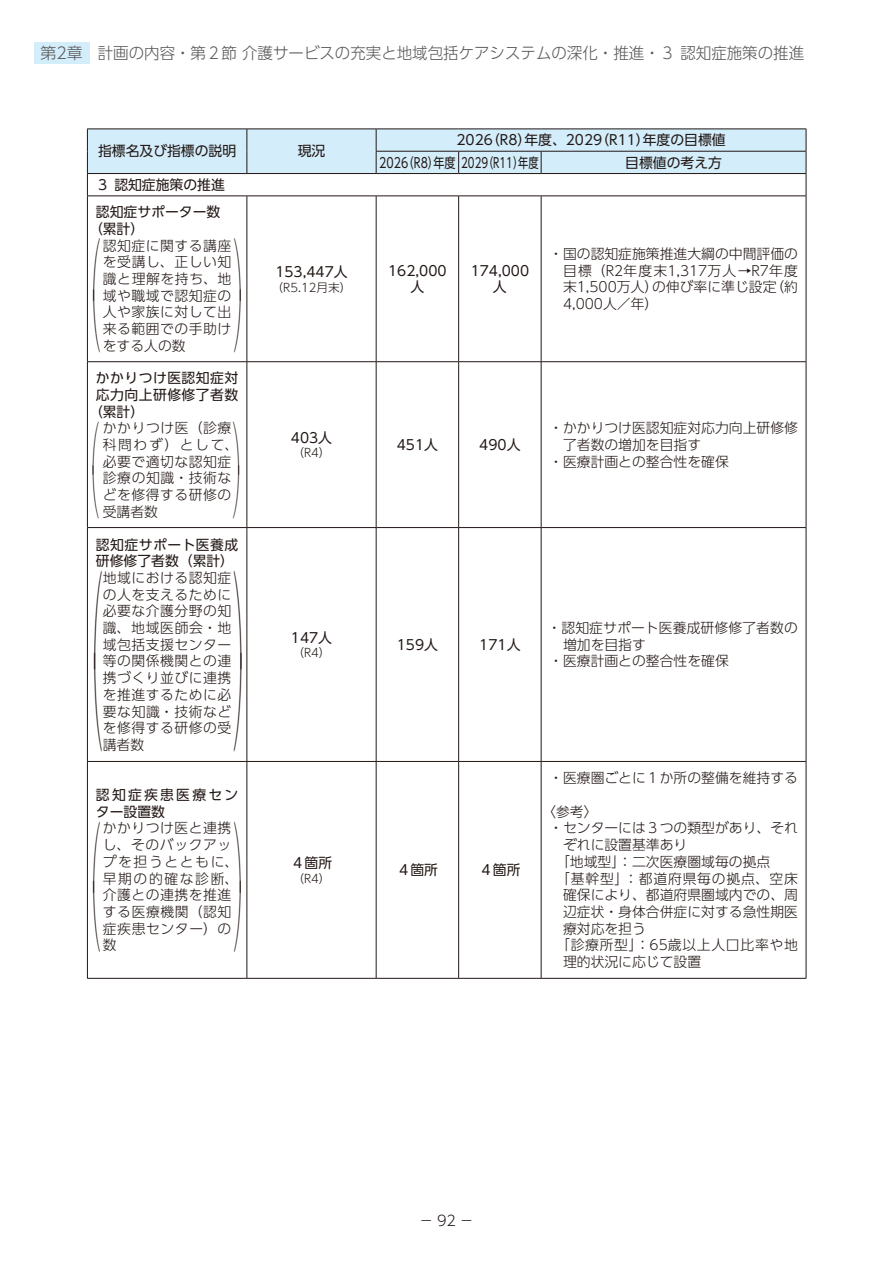
<style>
.page{position:relative;width:893px;height:1263px;background:#fff}
.page>*{position:absolute;margin:0;border:0;box-sizing:border-box;transform-origin:0 0}
.t1{font:102.45px "Koz Min Pro";color:#221815;scale:.15 1}
.t2{font:73.95px "Koz Min Pro";color:#221815;scale:.18 1}
.t3{font:65.25px "Koz Min Pro";color:#221815;scale:.2 1}
.t4{font:55.35px "Koz Min Pro";color:#221815;scale:.22 1}
.t5{font:300 15.9px "UD Shin Go Pro";color:#595757}
.t6{font:300 14.4px "UD Shin Go Pro";color:#221815}
.t7{font:300 13.8px/16.6px "UD Shin Go Pro";letter-spacing:.005em;color:#221815;text-align:justify}
.t8{font:13.8px/16.6px "UD Shin Go Pro";color:#221815;text-align:center}
.t9{font:300 13.8px/16.6px "UD Shin Go Pro";letter-spacing:.045em;color:#221815}
.t10{font:300 13.8px/16.6px "UD Shin Go Pro";letter-spacing:.04em;color:#221815}
.t11{font:13.8px/16.6px "UD Shin Go Pro";letter-spacing:.035em;color:#221815}
.t12{font:13.8px "UD Shin Go Pro";color:#221815;scale:.8 1}
.t13{font:13.8px/16.6px "UD Shin Go Pro";letter-spacing:.165em;color:#221815}
.t14{font:300 13.8px "UD Shin Go Pro";letter-spacing:.06em;color:#221815}
.t15{font:300 13.8px "UD Shin Go Pro";letter-spacing:.05em;color:#221815}
.t16{font:13.8px "UD Shin Go Pro";color:#221815;scale:.74 1}
.t17{font:300 11.7px "UD Shin Go Pro";color:#221815}
</style>
<div class="page">
<svg style="left:87px;top:129px;width:720px;height:67px"></svg>
<hr style="left:87px;top:196px;width:160px;height:1px;background:#221815">
<hr style="left:87px;top:196px;width:1px;height:165px;background:#221815">
<hr style="left:247px;top:196px;width:129px;height:1px;background:#221815">
<hr style="left:247px;top:196px;width:1px;height:165px;background:#221815">
<hr style="left:376px;top:196px;width:83px;height:1px;background:#221815">
<hr style="left:376px;top:196px;width:1px;height:165px;background:#221815">
<hr style="left:459px;top:196px;width:82px;height:1px;background:#221815">
<hr style="left:458px;top:196px;width:1px;height:165px;background:#221815">
<hr style="left:541px;top:196px;width:265px;height:1px;background:#221815">
<hr style="left:541px;top:196px;width:1px;height:165px;background:#221815">
<hr style="left:806px;top:196px;width:1px;height:165px;background:#221815">
<hr style="left:87px;top:361px;width:160px;height:1px;background:#221815">
<hr style="left:87px;top:362px;width:1px;height:165px;background:#221815">
<hr style="left:247px;top:361px;width:129px;height:1px;background:#221815">
<hr style="left:247px;top:362px;width:1px;height:165px;background:#221815">
<hr style="left:376px;top:361px;width:83px;height:1px;background:#221815">
<hr style="left:376px;top:362px;width:1px;height:165px;background:#221815">
<hr style="left:459px;top:361px;width:82px;height:1px;background:#221815">
<hr style="left:458px;top:362px;width:1px;height:165px;background:#221815">
<hr style="left:541px;top:361px;width:265px;height:1px;background:#221815">
<hr style="left:541px;top:362px;width:1px;height:165px;background:#221815">
<hr style="left:806px;top:362px;width:1px;height:165px;background:#221815">
<hr style="left:87px;top:527px;width:160px;height:1px;background:#221815">
<hr style="left:87px;top:528px;width:1px;height:233px;background:#221815">
<hr style="left:247px;top:527px;width:129px;height:1px;background:#221815">
<hr style="left:247px;top:528px;width:1px;height:233px;background:#221815">
<hr style="left:376px;top:527px;width:83px;height:1px;background:#221815">
<hr style="left:376px;top:528px;width:1px;height:233px;background:#221815">
<hr style="left:459px;top:527px;width:82px;height:1px;background:#221815">
<hr style="left:458px;top:528px;width:1px;height:233px;background:#221815">
<hr style="left:541px;top:527px;width:265px;height:1px;background:#221815">
<hr style="left:541px;top:528px;width:1px;height:233px;background:#221815">
<hr style="left:806px;top:528px;width:1px;height:233px;background:#221815">
<hr style="left:87px;top:761px;width:160px;height:1px;background:#221815">
<hr style="left:87px;top:762px;width:1px;height:216px;background:#221815">
<hr style="left:247px;top:761px;width:129px;height:1px;background:#221815">
<hr style="left:247px;top:762px;width:1px;height:216px;background:#221815">
<hr style="left:376px;top:761px;width:83px;height:1px;background:#221815">
<hr style="left:376px;top:762px;width:1px;height:216px;background:#221815">
<hr style="left:459px;top:761px;width:82px;height:1px;background:#221815">
<hr style="left:458px;top:762px;width:1px;height:216px;background:#221815">
<hr style="left:541px;top:761px;width:265px;height:1px;background:#221815">
<hr style="left:541px;top:762px;width:1px;height:216px;background:#221815">
<hr style="left:806px;top:762px;width:1px;height:216px;background:#221815">
<hr style="left:87px;top:978px;width:160px;height:1px;background:#221815">
<hr style="left:247px;top:978px;width:129px;height:1px;background:#221815">
<hr style="left:376px;top:978px;width:83px;height:1px;background:#221815">
<hr style="left:459px;top:978px;width:82px;height:1px;background:#221815">
<hr style="left:541px;top:978px;width:265px;height:1px;background:#221815">
<div style="left:34px;top:43px;width:55px;height:21px;background:#d3edfb"></div>
<p class="t5" style="left:40px;top:40px;width:44px">第2章</p>
<p class="t5" style="left:98px;top:40px;width:708px">計画の内容・第２節介護サービスの充実と地域包括ケアシステムの深化・推進・３認知症施策の推進</p>
<p class="t8" style="left:98px;top:142px;width:140px">指標名及び指標の説明</p>
<p class="t8" style="left:96px;top:171px;width:130px;line-height:27.3px;text-align:left">３認知症施策の推進認知症サポーター数</p>
<p class="t8" style="left:89px;top:220px;width:57px">（累計(</p>
<p class="t7" style="left:103px;top:237px;width:130px">認知症に関する講座を受講し、正しい知識と理解を持ち、地域や職域で認知症の人や家族に対して出来る範囲での手助けをする人の数</p>
<h3 class="t3" style="left:87px;top:223px;width:67px">⎛</h3>
<h3 class="t3" style="left:234px;top:223px;width:67px">⎞</h3>
<h3 class="t3" style="left:87px;top:277px;width:67px">⎝</h3>
<h3 class="t3" style="left:234px;top:277px;width:67px">⎠</h3>
<p class="t8" style="left:298px;top:142px;width:29px">現況</p>
<p class="t8" style="left:275px;top:263px;width:74px">153,447人</p>
<p class="t17" style="left:271px;top:278px;width:82px">（R5.12月末(</p>
<p class="t11" style="left:96px;top:369px;width:144px">かかりつけ医認知症対</p>
<p class="t11" style="left:96px;top:386px;width:144px">応力向上研修修了者数</p>
<p class="t8" style="left:89px;top:403px;width:57px">（累計(</p>
<p class="t10" style="left:103px;top:419px;width:137px">かかりつけ医（診療科問わず）として、必要で適切な認知症診療の知識・技術などを修得する研修の受講者数</p>
<p class="t8" style="left:291px;top:429px;width:43px">403人</p>
<h3 class="t4" style="left:87px;top:408px;width:56px">⎛</h3>
<h3 class="t4" style="left:233px;top:408px;width:56px">⎞</h3>
<p class="t17" style="left:292px;top:443px;width:40px">（R4）</p>
<h3 class="t4" style="left:87px;top:454px;width:56px">⎝</h3>
<h3 class="t4" style="left:233px;top:454px;width:56px">⎠</h3>
<p class="t11" style="left:96px;top:536px;width:144px">認知症サポート医養成研修修了者数（累計(</p>
<p class="t7" style="left:103px;top:569px;width:130px">地域における認知症の人を支えるために必要な介護分野の知識、地域医師会・地域包括支援センター等の関係機関との連携づくり並びに連携を推進するために必要な知識・技術などを修得する研修の受講者数</p>
<h1 class="t1" style="left:87px;top:547px;width:103px">⎛</h1>
<h1 class="t1" style="left:234px;top:547px;width:103px">⎞</h1>
<h1 class="t1" style="left:87px;top:633px;width:103px">⎝</h1>
<h1 class="t1" style="left:234px;top:633px;width:103px">⎠</h1>
<p class="t13" style="left:96px;top:786px;width:144px">認知症疾患医療センター設置数</p>
<p class="t9" style="left:103px;top:819px;width:137px">かかりつけ医と連携し、そのバックアップを担うとともに、早期の的確な診断、介護との連携を推進する医療機関（認知症疾患センター）の数</p>
<h2 class="t2" style="left:87px;top:805px;width:75px">⎛</h2>
<h2 class="t2" style="left:234px;top:805px;width:75px">⎞</h2>
<h2 class="t2" style="left:87px;top:866px;width:75px">⎝</h2>
<h2 class="t2" style="left:234px;top:866px;width:75px">⎠</h2>
<p class="t8" style="left:291px;top:628px;width:43px">147人</p>
<p class="t17" style="left:292px;top:643px;width:40px">（R4）</p>
<p class="t8" style="left:291px;top:854px;width:43px">４箇所</p>
<p class="t17" style="left:292px;top:869px;width:40px">（R4）</p>
<p class="t8" style="left:486px;top:131px;width:47px">（R8）</p>
<p class="t8" style="left:595px;top:131px;width:56px">（R11）</p>
<p class="t8" style="left:524px;top:131px;width:79px">年度、2029</p>
<p class="t8" style="left:643px;top:131px;width:84px">年度の目標値</p>
<p class="t8" style="left:456px;top:131px;width:38px">2026</p>
<p class="t12" style="left:403px;top:151px;width:47px">（ ）8R</p>
<p class="t16" style="left:483px;top:151px;width:77px">（R11 年度</p>
<p class="t16" style="left:513px;top:151px;width:15px">）</p>
<p class="t12" style="left:433px;top:151px;width:70px">年度 2029</p>
<p class="t12" style="left:379px;top:151px;width:38px">2026</p>
<p class="t8" style="left:625px;top:154px;width:98px">目標値の考え方</p>
<p class="t8" style="left:388px;top:262px;width:60px">162,000人</p>
<p class="t8" style="left:471px;top:262px;width:60px">174,000人</p>
<p class="t7" style="left:549px;top:245px;width:250px;text-align:right">・国の認知症施策推進大綱の中間評価の目標（R2年度末1,317万人→R7年度（約</p>
<p class="t7" style="left:652px;top:278px;width:126px">の伸び率に準じ設定</p>
<p class="t7" style="left:563px;top:278px;width:97px">末1,500万人）<br>4,000人／年(</p>
<p class="t8" style="left:397px;top:436px;width:43px">451人</p>
<p class="t8" style="left:479px;top:436px;width:43px">490人</p>
<p class="t7" style="left:549px;top:419px;width:250px">・かかりつけ医認知症対応力向上研修修</p>
<p class="t7" style="left:563px;top:436px;width:140px">了者数の増加を目指す</p>
<p class="t7" style="left:549px;top:452px;width:181px">・医療計画との整合性を確保</p>
<p class="t8" style="left:397px;top:636px;width:43px">159人</p>
<p class="t8" style="left:397px;top:861px;width:43px">４箇所</p>
<p class="t8" style="left:479px;top:636px;width:43px">171人</p>
<p class="t7" style="left:547px;top:619px;width:252px">・認知症サポート医養成研修修了者数の</p>
<p class="t7" style="left:563px;top:636px;width:84px">増加を目指す</p>
<p class="t7" style="left:549px;top:652px;width:181px">・医療計画との整合性を確保</p>
<p class="t8" style="left:479px;top:861px;width:43px">４箇所</p>
<p class="t7" style="left:549px;top:769px;width:250px">・医療圏ごとに１か所の整備を維持する</p>
<p class="t7" style="left:542px;top:803px;width:57px">〈参考〈</p>
<p class="t7" style="left:549px;top:819px;width:250px">・センターには３つの類型があり、それ</p>
<p class="t7" style="left:563px;top:836px;width:126px">ぞれに設置基準あり</p>
<p class="t7" style="left:549px;top:853px;width:223px">　「地域型：」二次医療圏域毎の拠点</p>
<p class="t14" style="left:624px;top:867px;width:175px">：都道府県毎の拠点、空床</p>
<p class="t7" style="left:549px;top:869px;width:81px">　「基幹型」</p>
<p class="t7" style="left:563px;top:886px;width:236px">確保により、都道府県圏域内での、周</p>
<p class="t7" style="left:563px;top:903px;width:236px">辺症状・身体合併症に対する急性期医</p>
<p class="t7" style="left:563px;top:919px;width:84px">療対応を担う</p>
<p class="t15" style="left:636px;top:934px;width:164px">：65歳以上人口比率や地</p>
<p class="t7" style="left:563px;top:936px;width:140px;text-indent:-14px">　「診療所型」<br>理的状況に応じて設置</p>
<p class="t6" style="left:419px;top:1209px;width:56px">−92−</p>
</div>
